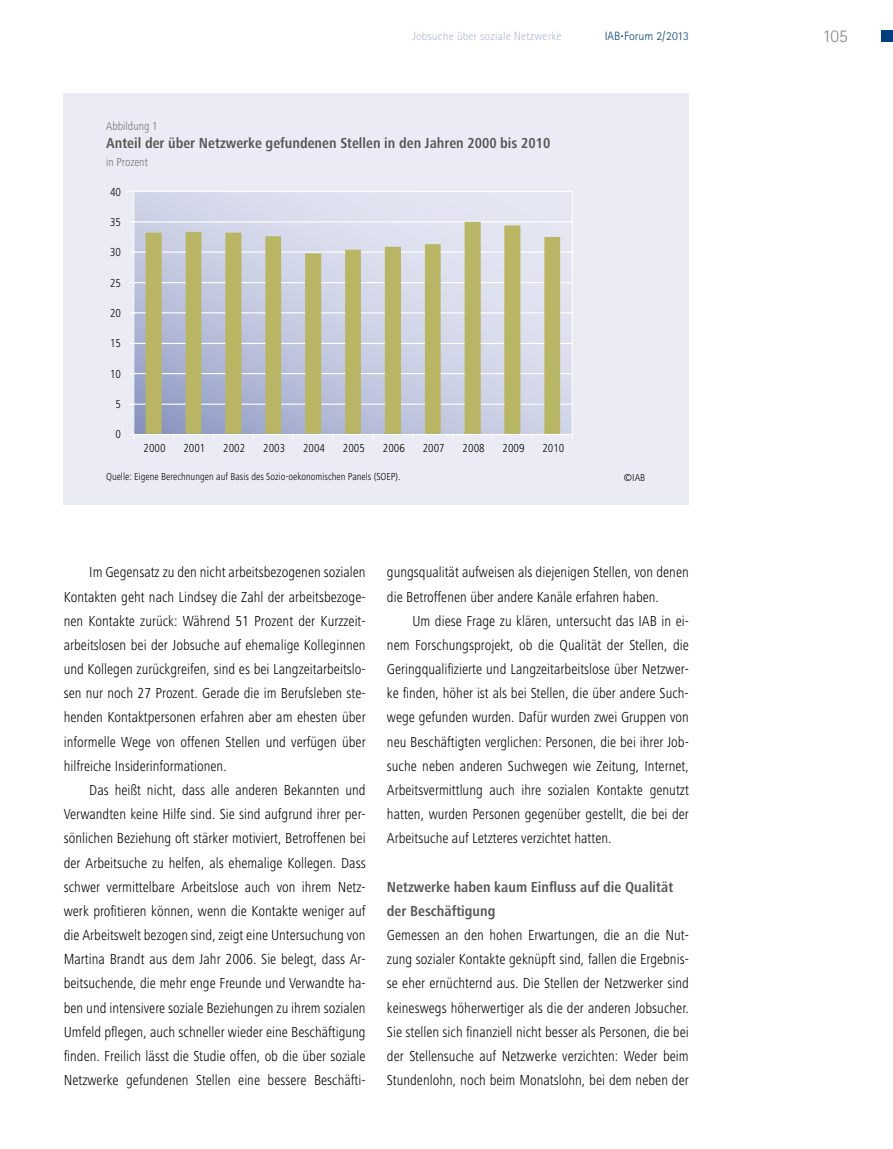
<style>
.page{position:relative;width:893px;height:1149px;background:#fff}
.page>*{position:absolute;margin:0;border:0;box-sizing:border-box;transform-origin:0 0}
.t1{font:300 18px "Rotis Sans Serif";color:#878787}
.t2{font:300 condensed 15px/24.2px "Frutiger Next LT";color:#000;text-align:justify}
.t3{font:700 condensed 15px/24.2px "Frutiger Next LT";color:#575756}
.t4{font:300 condensed 12px "Frutiger Next LT";color:#000}
.t5{font:300 12px "Rotis Sans Serif";color:#b1b8d6}
.t6{font:300 condensed 12px "Frutiger Next LT";color:#706f6f}
.t7{font:300 12px "Rotis Sans Serif";color:#003d7c}
.t8{font:300 condensed 10.5px "Frutiger Next LT";color:#000}
</style>
<div class="page">
<div style="left:881px;top:30px;width:12px;height:12px;background:#003d7c"></div>
<div style="left:64px;top:94px;width:625px;height:410px;background:#eaebf5"></div>
<svg style="left:130px;top:191px;width:443px;height:248px"></svg>
<svg style="left:146px;top:222px;width:414px;height:211px"></svg>
<p class="t5" style="left:412px;top:29px;width:151px">Jobsuche über soziale Netzwerke</p>
<p class="t7" style="left:605px;top:29px;width:86px">IAB<sup>.</sup>Forum 2/2013</p>
<p class="t1" style="left:822px;top:26px;width:27px">105</p>
<p class="t6" style="left:106px;top:120px;width:53px">Abbildung 1</p>
<p class="t3" style="left:106px;top:131px;width:446px">Anteil der über Netzwerke gefundenen Stellen in den Jahren 2000 bis 2010</p>
<p class="t6" style="left:106px;top:156px;width:43px">in Prozent</p>
<p class="t4" style="left:110px;top:185px;width:13px">40</p>
<p class="t4" style="left:110px;top:215px;width:13px">35</p>
<p class="t4" style="left:110px;top:246px;width:13px">30</p>
<p class="t4" style="left:110px;top:276px;width:13px">25</p>
<p class="t4" style="left:110px;top:306px;width:13px">20</p>
<p class="t4" style="left:110px;top:337px;width:13px">15</p>
<p class="t4" style="left:110px;top:367px;width:13px">10</p>
<p class="t4" style="left:116px;top:397px;width:7px">5</p>
<p class="t4" style="left:116px;top:427px;width:7px">0</p>
<p class="t4" style="left:143px;top:441px;width:24px">2000</p>
<p class="t4" style="left:183px;top:441px;width:24px">2001</p>
<p class="t4" style="left:223px;top:441px;width:24px">2002</p>
<p class="t4" style="left:263px;top:441px;width:24px">2003</p>
<p class="t4" style="left:303px;top:441px;width:24px">2004</p>
<p class="t4" style="left:343px;top:441px;width:24px">2005</p>
<p class="t4" style="left:383px;top:441px;width:24px">2006</p>
<p class="t4" style="left:423px;top:441px;width:24px">2007</p>
<p class="t4" style="left:463px;top:441px;width:24px">2008</p>
<p class="t4" style="left:502px;top:441px;width:24px">2009</p>
<p class="t4" style="left:542px;top:441px;width:24px">2010</p>
<p class="t8" style="left:106px;top:471px;width:296px">Quelle: Eigene Berechnungen auf Basis des Sozio-oekonomischen Panels (SOEP).</p>
<p class="t8" style="left:624px;top:471px;width:23px">©IAB</p>
<p class="t2" style="left:64px;top:560px;width:303px;text-indent:26px">Im Gegensatz zu den nicht arbeitsbezogenen sozialen Kontakten geht nach Lindsey die Zahl der arbeitsbezoge&shy;nen Kontakte zurück: Während 51 Prozent der Kurzzeit&shy;arbeitslosen bei der Jobsuche auf ehemalige Kolleginnen und Kollegen zurückgreifen, sind es bei Langzeitarbeitslo&shy;sen nur noch 27 Prozent. Gerade die im Berufsleben ste&shy;henden Kontaktpersonen erfahren aber am ehesten über informelle Wege von offenen Stellen und verfügen über hilfreiche Insiderinformationen.</p>
<p class="t2" style="left:64px;top:777px;width:303px;text-indent:26px">Das heißt nicht, dass alle anderen Bekannten und Verwandten keine Hilfe sind. Sie sind aufgrund ihrer per&shy;sönlichen Beziehung oft stärker motiviert, Betroffenen bei der Arbeitsuche zu helfen, als ehemalige Kollegen. Dass schwer vermittelbare Arbeitslose auch von ihrem Netz&shy;werk profitieren können, wenn die Kontakte weniger auf die Arbeitswelt bezogen sind, zeigt eine Untersuchung von Martina Brandt aus dem Jahr 2006. Sie belegt, dass Ar&shy;beitsuchende, die mehr enge Freunde und Verwandte ha&shy;ben und intensivere soziale Beziehungen zu ihrem sozialen Umfeld pflegen, auch schneller wieder eine Beschäftigung finden. Freilich lässt die Studie offen, ob die über soziale Netzwerke gefundenen Stellen eine bessere Beschäfti-</p>
<p class="t2" style="left:387px;top:560px;width:303px">gungsqualität aufweisen als diejenigen Stellen, von denen die Betroffenen über andere Kanäle erfahren haben.</p>
<p class="t2" style="left:387px;top:608px;width:303px;text-indent:26px">Um diese Frage zu klären, untersucht das IAB in ei&shy;nem Forschungsprojekt, ob die Qualität der Stellen, die Geringqualifizierte und Langzeitarbeitslose über Netzwer&shy;ke finden, höher ist als bei Stellen, die über andere Such&shy;wege gefunden wurden. Dafür wurden zwei Gruppen von neu Beschäftigten verglichen: Personen, die bei ihrer Job&shy;suche neben anderen Suchwegen wie Zeitung, Internet, Arbeitsvermittlung auch ihre sozialen Kontakte genutzt hatten, wurden Personen gegenüber gestellt, die bei der Arbeitsuche auf Letzteres verzichtet hatten.</p>
<p class="t3" style="left:387px;top:874px;width:288px">Netzwerke haben kaum Einfluss auf die Qualität der Beschäftigung</p>
<p class="t2" style="left:387px;top:922px;width:303px">Gemessen an den hohen Erwartungen, die an die Nut&shy;zung sozialer Kontakte geknüpft sind, fallen die Ergebnis&shy;se eher ernüchternd aus. Die Stellen der Netzwerker sind keineswegs höherwertiger als die der anderen Jobsucher.<br>Sie stellen sich finanziell nicht besser als Personen, die bei der Stellensuche auf Netzwerke verzichten: Weder beim Stundenlohn, noch beim Monatslohn, bei dem neben der</p>
</div>
